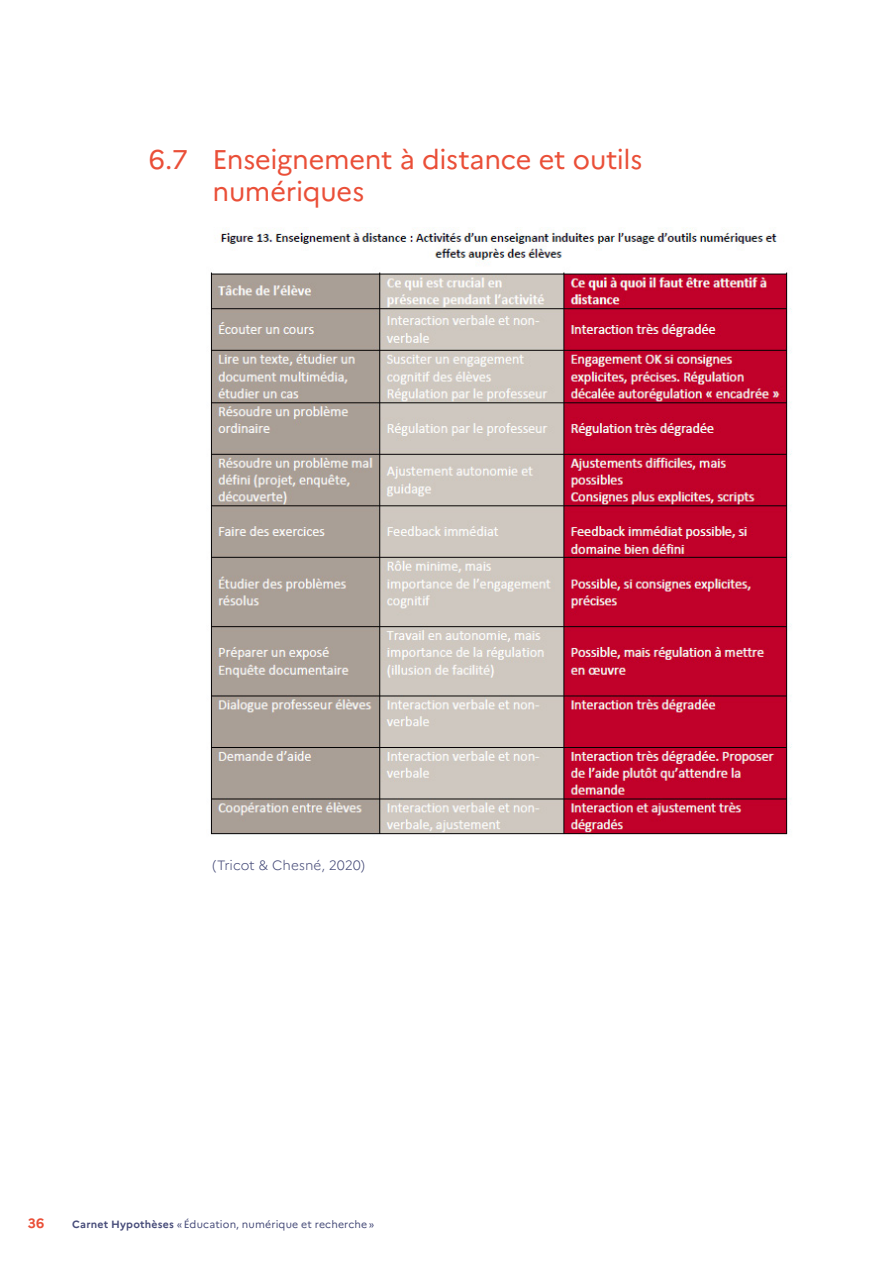
<style>
.page{position:relative;width:893px;height:1263px;background:#fff}
.page>*{position:absolute;margin:0;border:0;box-sizing:border-box;transform-origin:0 0}
.t1{font:27px/31.5px "Marianne";letter-spacing:-.01em;color:#ea4f38}
.t2{font:300 13.5px "Marianne";color:#484d7a}
.t3{font:700 13.5px "Marianne";color:#ea4f38}
.t4{font:10.5px "Marianne";letter-spacing:.015em;color:#484d7a}
.s1{font-weight:700}
</style>
<div class="page">
<img style="left:210px;top:227px;width:582px;height:608px">
<h1 class="t1" style="left:213px;top:144px;width:431px;text-indent:-64px">6.7 Enseignement à distance et outils numériques</h1>
<p class="t2" style="left:213px;top:857px;width:154px">(Tricot &amp; Chesné, 2020)</p>
<p class="t3" style="left:28px;top:1214px;width:18px">36</p>
<p class="t4" style="left:72px;top:1217px;width:303px"><span class="s1">Carnet Hypothèses</span> «Éducation, numérique et recherche»</p>
</div>
